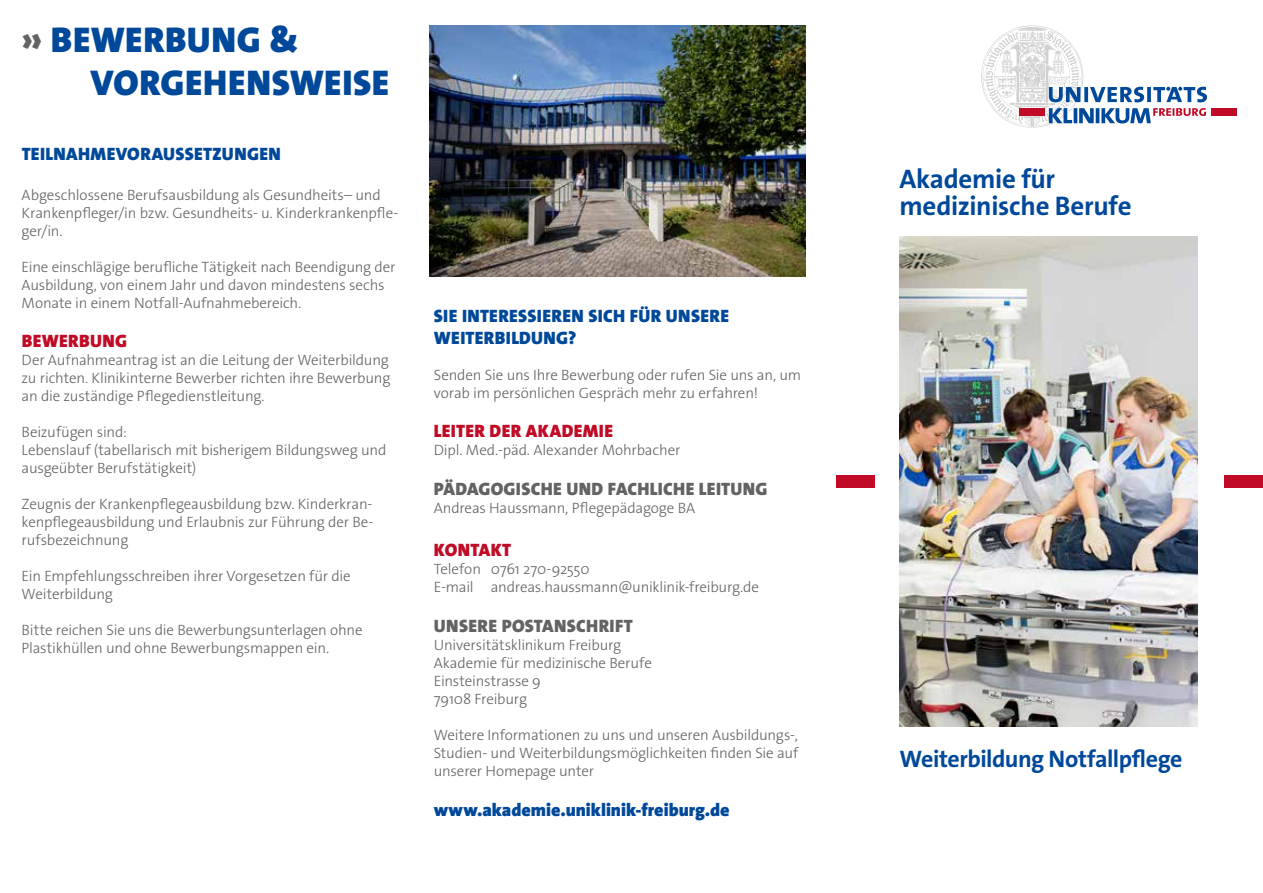
<style>
.page{position:relative;width:1263px;height:893px;background:#fff}
.page>*{position:absolute;margin:0;border:0;box-sizing:border-box;transform-origin:0 0}
.t1{font:900 36px/43.2px "The Sans Os F";letter-spacing:.02em;color:#00489a}
.t2{font:700 27px/27px "The Sans Os F";letter-spacing:-.01em;color:#00489a}
.t3{font:700 24px "The Sans Os F";letter-spacing:-.02em;color:#00489a}
.t4{font:900 18px/21.6px "The Sans Os F";letter-spacing:.02em;color:#00489a}
.t5{font:900 18px "The Sans Os F";letter-spacing:.02em;color:#646363}
.t6{font:900 18px "The Sans Os F";color:#00489a}
.t7{font:900 18px "The Sans Os F";letter-spacing:.025em;color:#c10a25}
.t8{font:300 15px/18px "The Sans Os F";letter-spacing:-.01em;color:#646363}
.s1{color:#646363}
</style>
<div class="page">
<img style="left:429px;top:26px;width:377px;height:250px">
<div style="left:1211px;top:108px;width:25px;height:8px;background:#c10a25"></div>
<svg style="left:981px;top:26px;width:226px;height:102px"></svg>
<img style="left:899px;top:236px;width:298px;height:490px">
<div style="left:1225px;top:475px;width:38px;height:12px;background:#c10a25"></div>
<div style="left:837px;top:475px;width:38px;height:12px;background:#c10a25"></div>
<h1 class="t1" style="left:91px;top:19px;width:300px;text-indent:-69px"><span class="s1">»</span> BEWERBUNG &amp;<br>VORGEHENSWEISE</h1>
<p class="t4" style="left:22px;top:143px;width:261px">TEILNAHMEVORAUSSETZUNGEN</p>
<p class="t8" style="left:22px;top:186px;width:378px">Abgeschlossene Berufsausbildung als Gesundheits– und<br>Krankenpfleger/in bzw. Gesundheits- u. Kinderkrankenpfle&shy;ger/in.</p>
<p class="t8" style="left:22px;top:258px;width:375px">Eine einschlägige berufliche Tätigkeit nach Beendigung der<br>Ausbildung, von einem Jahr und davon mindestens sechs<br>Monate in einem Notfall-Aufnahmebereich.</p>
<p class="t7" style="left:22px;top:330px;width:107px">BEWERBUNG</p>
<p class="t8" style="left:22px;top:351px;width:370px;text-align:justify">Der Aufnahmeantrag ist an die Leitung der Weiterbildung zu richten. Klinikinterne Bewerber richten ihre Bewerbung an die zuständige Pflegedienstleitung.</p>
<p class="t8" style="left:22px;top:423px;width:366px">Beizufügen sind:<br>Lebenslauf (tabellarisch mit bisherigem Bildungsweg und ausgeübter Berufstätigkeit)</p>
<p class="t8" style="left:22px;top:495px;width:353px;text-align:justify">Zeugnis der Krankenpflegeausbildung bzw. Kinderkran&shy;kenpflegeausbildung und Erlaubnis zur Führung der Be&shy;rufsbezeichnung</p>
<p class="t8" style="left:22px;top:567px;width:331px">Ein Empfehlungsschreiben ihrer Vorgesetzen für die<br>Weiterbildung</p>
<p class="t8" style="left:22px;top:621px;width:343px">Bitte reichen Sie uns die Bewerbungsunterlagen ohne<br>Plastikhüllen und ohne Bewerbungsmappen ein.</p>
<p class="t4" style="left:434px;top:306px;width:297px">SIE INTERESSIEREN SICH FÜR UNSERE<br>WEITERBILDUNG?</p>
<p class="t8" style="left:434px;top:366px;width:369px">Senden Sie uns Ihre Bewerbung oder rufen Sie uns an, um vorab im persönlichen Gespräch mehr zu erfahren!</p>
<p class="t7" style="left:434px;top:420px;width:181px">LEITER DER AKADEMIE</p>
<p class="t8" style="left:434px;top:442px;width:248px">Dipl. Med.-päd. Alexander Mohrbacher</p>
<p class="t5" style="left:434px;top:477px;width:335px">PÄDAGOGISCHE UND FACHLICHE LEITUNG</p>
<p class="t8" style="left:434px;top:499px;width:263px">Andreas Haussmann, Pflegepädagoge BA</p>
<p class="t7" style="left:434px;top:539px;width:79px">KONTAKT</p>
<p class="t8" style="left:434px;top:560px;width:327px">Telefon 0761 270-92550<br>E-mail andreas.haussmann@uniklinik-freiburg.de</p>
<p class="t5" style="left:434px;top:614px;width:200px">UNSERE POSTANSCHRIFT</p>
<p class="t8" style="left:434px;top:636px;width:220px">Universitätsklinikum Freiburg<br>Akademie für medizinische Berufe<br>Einsteinstrasse 9<br>79108 Freiburg</p>
<p class="t8" style="left:434px;top:726px;width:366px;text-align:justify">Weitere Informationen zu uns und unseren Ausbildungs-, Studien- und Weiterbildungsmöglichkeiten finden Sie auf unserer Homepage unter</p>
<p class="t6" style="left:434px;top:798px;width:297px">WWW.AKADEMIE.UNIKLINIK-FREIBURG.DE</p>
<h2 class="t2" style="left:899px;top:166px;width:234px">Akademie für medizinische Berufe</h2>
<h3 class="t3" style="left:899px;top:744px;width:285px">Weiterbildung Notfallpflege</h3>
</div>
